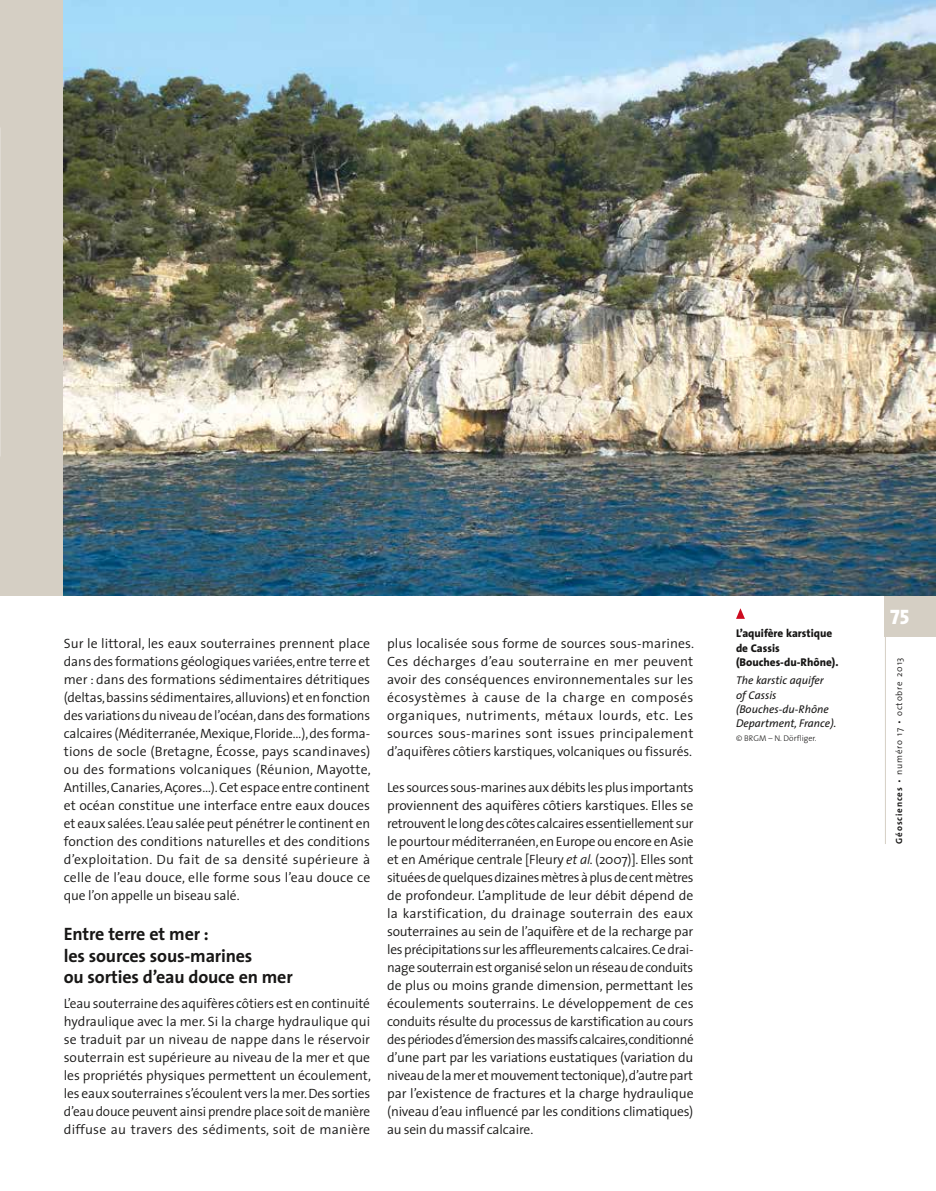
<style>
.page{position:relative;width:936px;height:1191px;background:#fff}
.page>*{position:absolute;margin:0;border:0;box-sizing:border-box;transform-origin:0 0}
.t1{font:21px "The Sans Extra Bold Caps";color:#fff}
.t2{font:700 18px/21.6px "The Sans";letter-spacing:-.01em;color:#181716}
.t3{font:300 13.5px/18px "The Sans";letter-spacing:-.005em;color:#181716;text-align:justify}
.t4{font:italic 11.25px/14.2px "The Sans";color:#181716}
.t5{font:800 11.25px/14.2px "The Sans";color:#181716}
.t6{font:300 9px "The Sans";letter-spacing:.1em;color:#181716}
.t7{font:300 8.25px "The Sans";color:#181716}
.s1{font-style:italic}
.s2{font-weight:700}
</style>
<div class="page">
<hr style="left:0;top:128px;width:1px;height:591px;background:#756b5b">
<div style="left:884px;top:213px;width:51px;height:424px;background:#d5cfc4"></div>
<hr style="left:885px;top:636px;width:1px;height:208px;background:#d5cfc4">
<div style="left:0;top:0;width:935px;height:595px;background:#d5cfc4"></div>
<img style="left:64px;top:0;width:871px;height:595px">
<svg style="left:736px;top:608px;width:8px;height:11px"></svg>
<p class="t3" style="left:64px;top:634px;width:308px">Sur le littoral, les eaux souterraines prennent place dans des formations géologiques variées, entre terre et mer : dans des formations sédimentaires détritiques (deltas, bassins sédimentaires, alluvions) et en fonction des variations du niveau de l’océan, dans des formations calcaires (Méditerranée, Mexique, Floride…), des forma&shy;tions de socle (Bretagne, Écosse, pays scandinaves) ou des formations volcaniques (Réunion, Mayotte, Antilles, Canaries, Açores…). Cet espace entre continent et océan constitue une interface entre eaux douces et eaux salées. L’eau salée peut pénétrer le continent en fonction des conditions naturelles et des conditions d’exploitation. Du fait de sa densité supérieure à celle de l’eau douce, elle forme sous l’eau douce ce que l’on appelle un biseau salé.</p>
<h2 class="t2" style="left:64px;top:922px;width:230px">Entre terre et mer :<br>les sources sous-marines<br>ou sorties d’eau douce en mer</h2>
<p class="t3" style="left:64px;top:994px;width:308px">L’eau souterraine des aquifères côtiers est en continuité hydraulique avec la mer. Si la charge hydraulique qui se traduit par un niveau de nappe dans le réservoir souterrain est supérieure au niveau de la mer et que les propriétés physiques permettent un écoulement, les eaux souterraines s’écoulent vers la mer. Des sorties d’eau douce peuvent ainsi prendre place soit de manière diffuse au travers des sédiments, soit de manière</p>
<p class="t3" style="left:387px;top:634px;width:308px">plus localisée sous forme de sources sous-marines.<br>Ces décharges d’eau souterraine en mer peuvent avoir des conséquences environnementales sur les écosystèmes à cause de la charge en composés organiques, nutriments, métaux lourds, etc. Les sources sous-marines sont issues principalement d’aquifères côtiers karstiques, volcaniques ou fissurés.</p>
<p class="t3" style="left:387px;top:778px;width:308px">Les sources sous-marines aux débits les plus importants proviennent des aquifères côtiers karstiques. Elles se retrouvent le long des côtes calcaires essentiellement sur le pourtour méditerranéen, en Europe ou encore en Asie et en Amérique centrale [Fleury <span class="s1">et al.</span> (2007)]. Elles sont situées de quelques dizaines mètres à plus de cent mètres de profondeur. L’amplitude de leur débit dépend de la karstification, du drainage souterrain des eaux souterraines au sein de l’aquifère et de la recharge par les précipitations sur les affleurements calcaires. Ce drai&shy;nage souterrain est organisé selon un réseau de conduits de plus ou moins grande dimension, permettant les écoulements souterrains. Le développement de ces conduits résulte du processus de karstification au cours des périodes d’émersion des massifs calcaires, conditionné d’une part par les variations eustatiques (variation du niveau de la mer et mouvement tectonique), d’autre part par l’existence de fractures et la charge hydraulique (niveau d’eau influencé par les conditions climatiques) au sein du massif calcaire.</p>
<p class="t5" style="left:736px;top:626px;width:104px">L’aquifère karstique de Cassis (Bouches-du-Rhône).</p>
<p class="t4" style="left:736px;top:673px;width:102px">The karstic aquifer of Cassis (Bouches-du-Rhône<br>Department, France).</p>
<p class="t7" style="left:736px;top:731px;width:82px">© BRGM – N. Dörfliger.</p>
<h1 class="t1" style="left:890px;top:599px;width:21px">75</h1>
<p class="t6" style="left:891px;top:844px;width:188px;rotate:-90deg"><span class="s2">Géosciences</span> • numéro 17 • octobre 2013</p>
</div>
